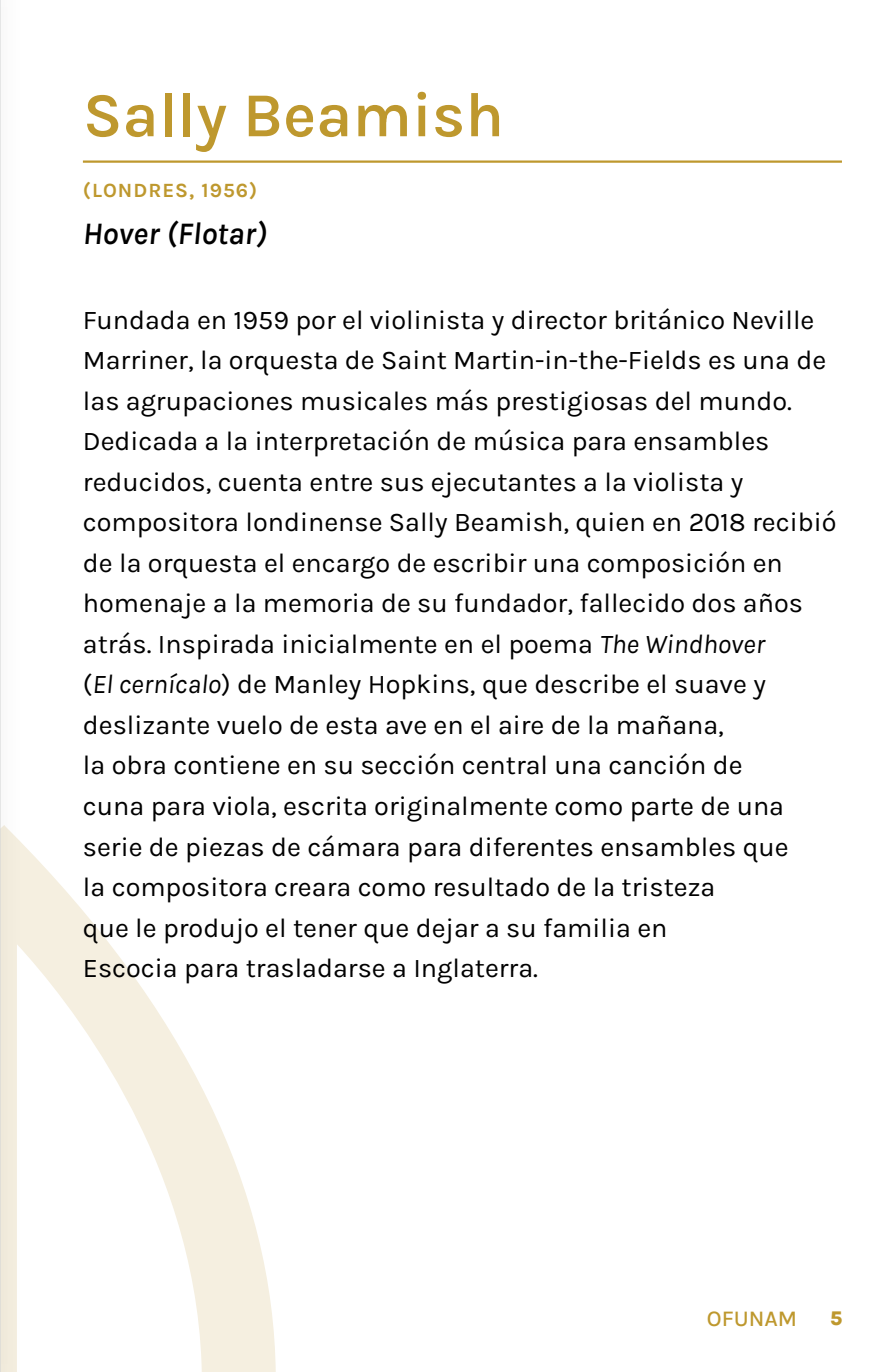
<style>
.page{position:relative;width:893px;height:1372px;background:#fff}
.page>*{position:absolute;margin:0;border:0;box-sizing:border-box;transform-origin:0 0}
.t1{font:600 63px "Karla";color:#be982e}
.t2{font:italic 600 31.5px "Karla";color:#000}
.t3{font:27px/40.5px "Karla";color:#000}
.t4{font:500 22.5px "Karla";color:#be982e}
.t5{font:700 20.25px "Karla";letter-spacing:.05em;color:#be982e}
.t6{font:800 20.25px "Karla";color:#be982e}
.s1{font-style:italic}
</style>
<div class="page">
<svg style="left:21px;top:843px;width:255px;height:528px"></svg>
<svg style="left:1px;top:825px;width:20px;height:546px;fill:#f2ecdd"></svg>
<hr style="left:0;top:0;width:1px;height:1371px;background:#d1d3d4">
<hr style="left:83px;top:160px;width:759px;height:3px;background:#be982e">
<h1 class="t1" style="left:83px;top:75px;width:423px">Sally Beamish</h1>
<p class="t5" style="left:83px;top:178px;width:176px">(LONDRES, 1956)</p>
<p class="t2" style="left:83px;top:213px;width:186px">Hover (Flotar)</p>
<p class="t3" style="left:83px;top:298px;width:755px">Fundada en 1959 por el violinista y director británico Neville Marriner, la orquesta de Saint Martin-in-the-Fields es una de las agrupaciones musicales más prestigiosas del mundo.<br>Dedicada a la interpretación de música para ensambles reducidos, cuenta entre sus ejecutantes a la violista y compositora londinense Sally Beamish, quien en 2018 recibió de la orquesta el encargo de escribir una composición en homenaje a la memoria de su fundador, fallecido dos años atrás. Inspirada inicialmente en el poema <span class="s1">The Windhover<br></span>(<span class="s1">El cernícalo</span>) de Manley Hopkins, que describe el suave y deslizante vuelo de esta ave en el aire de la mañana,<br>la obra contiene en su sección central una canción de<br>cuna para viola, escrita originalmente como parte de una serie de piezas de cámara para diferentes ensambles que<br>la compositora creara como resultado de la tristeza<br>que le produjo el tener que dejar a su familia en<br>Escocia para trasladarse a Inglaterra.</p>
<p class="t4" style="left:707px;top:1303px;width:92px">OFUNAM</p>
<p class="t6" style="left:830px;top:1305px;width:14px">5</p>
</div>
